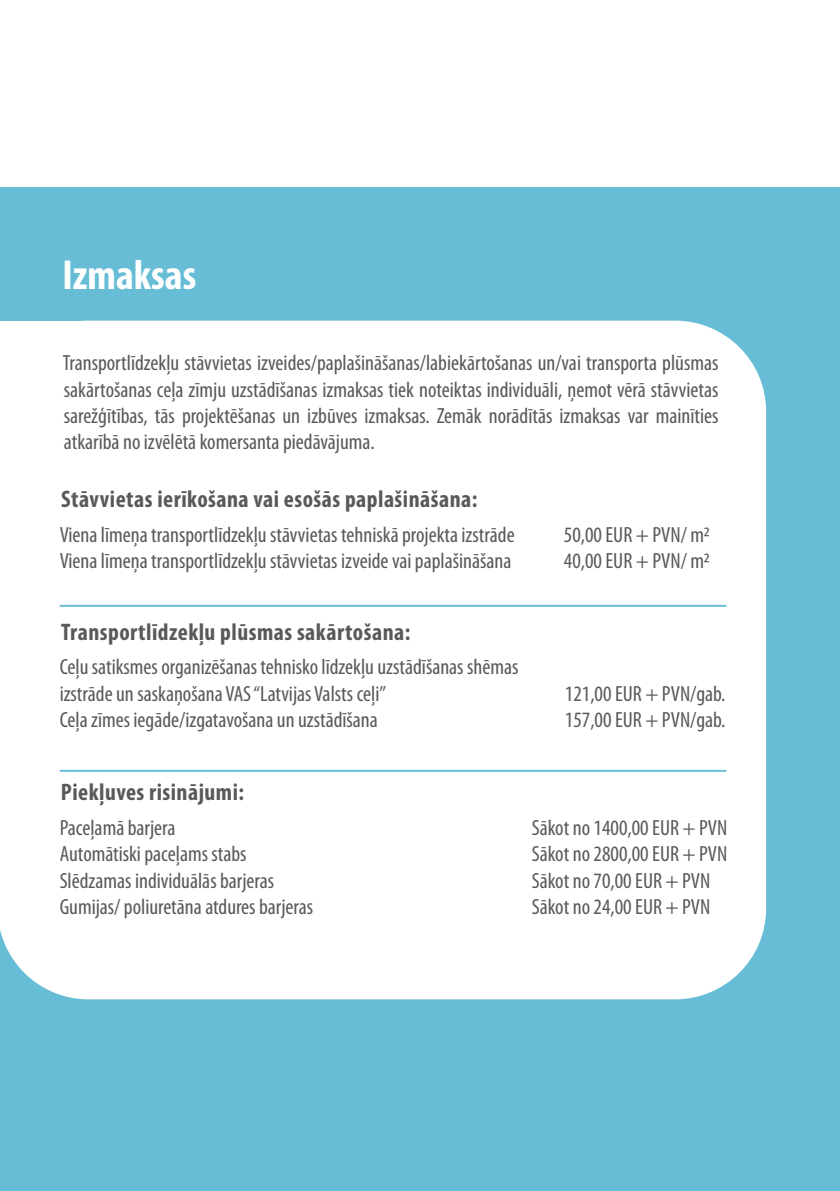
<style>
.page{position:relative;width:840px;height:1191px;background:#fff}
.page>*{position:absolute;margin:0;border:0;box-sizing:border-box;transform-origin:0 0}
.t1{font:700 condensed 42px "Myriad Pro";color:#fff}
.t2{font:700 condensed 24px "Myriad Pro";letter-spacing:.02em;color:#58595b}
.t3{font:condensed 22px/26.4px "Myriad Pro";color:#58595b}
</style>
<div class="page">
<div style="left:0;top:188px;width:839px;height:1003px;background:#68bdd6"></div>
<div style="left:0;top:321px;width:765px;height:678px;background:#fff"></div>
<hr style="left:60px;top:605px;width:666px;height:2px;background:#68bdd6">
<hr style="left:60px;top:770px;width:666px;height:2px;background:#68bdd6">
<div style="left:0;top:321px;width:115px;height:79px;background:#fff"></div>
<h1 class="t1" style="left:62px;top:252px;width:135px">Izmaksas</h1>
<p class="t3" style="left:63px;top:350px;width:656px;text-align:justify">Transportlīdzekļu stāvvietas izveides/paplašināšanas/labiekārtošanas un/vai transporta plūsmas sakārtošanas ceļa zīmju uzstādīšanas izmaksas tiek noteiktas individuāli, ņemot vērā stāvvietas sarežģītības, tās projektēšanas un izbūves izmaksas. Zemāk norādītās izmaksas var mainīties atkarībā no izvēlētā komersanta piedāvājuma.</p>
<p class="t2" style="left:61px;top:486px;width:417px">Stāvvietas ierīkošana vai esošās paplašināšana:</p>
<p class="t3" style="left:60px;top:522px;width:456px">Viena līmeņa transportlīdzekļu stāvvietas tehniskā projekta izstrāde</p>
<p class="t3" style="left:563px;top:522px;width:147px">50,00 EUR + PVN/ m2</p>
<p class="t3" style="left:60px;top:548px;width:453px">Viena līmeņa transportlīdzekļu stāvvietas izveide vai paplašināšana</p>
<p class="t3" style="left:563px;top:548px;width:147px">40,00 EUR + PVN/ m2</p>
<p class="t2" style="left:61px;top:618px;width:351px">Transportlīdzekļu plūsmas sakārtošana:</p>
<p class="t3" style="left:60px;top:654px;width:460px">Ceļu satiksmes organizēšanas tehnisko līdzekļu uzstādīšanas shēmas izstrāde un saskaņošana VAS “Latvijas Valsts ceļi”</p>
<p class="t3" style="left:564px;top:680px;width:162px">121,00 EUR + PVN/gab.</p>
<p class="t3" style="left:60px;top:707px;width:319px">Ceļa zīmes iegāde/izgatavošana un uzstādīšana</p>
<p class="t3" style="left:564px;top:707px;width:162px">157,00 EUR + PVN/gab.</p>
<p class="t2" style="left:61px;top:779px;width:185px">Piekļuves risinājumi:</p>
<p class="t3" style="left:60px;top:814px;width:255px">Paceļamā barjera<br>Automātiski paceļams stabs<br>Slēdzamas individuālās barjeras<br>Gumijas/ poliuretāna atdures barjeras</p>
<p class="t3" style="left:531px;top:814px;width:197px">Sākot no 1400,00 EUR + PVN<br>Sākot no 2800,00 EUR + PVN<br>Sākot no 70,00 EUR + PVN<br>Sākot no 24,00 EUR + PVN</p>
</div>
